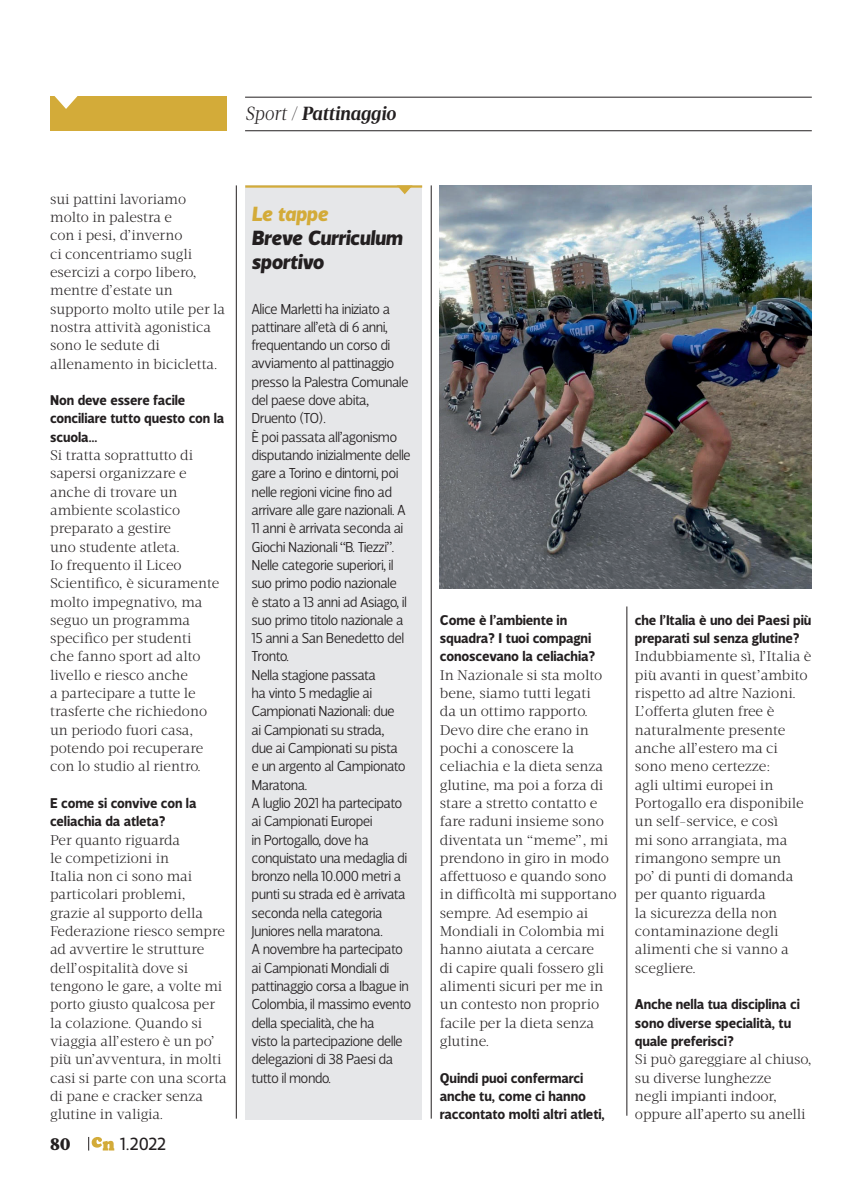
<style>
.page{position:relative;width:862px;height:1202px;background:#fff}
.page>*{position:absolute;margin:0;border:0;box-sizing:border-box;transform-origin:0 0}
.t1{font:italic 900 21px/24px "Velino Sans";letter-spacing:-.01em;color:#231f20}
.t2{font:italic 900 21px "Velino Sans";letter-spacing:-.01em;color:#d3ab39}
.t3{font:italic 700 19.5px "Velino Text";letter-spacing:-.01em;color:#231f20}
.t4{font:18px "Velino Sans";color:#231f20}
.t5{font:800 18px "Acta";color:#231f20}
.t6{font:300 14.7px/18.3px "Velino Sans";letter-spacing:-.04em;color:#231f20}
.t7{font:300 14.4px/18.3px "Velino Text";letter-spacing:-.005em;color:#231f20}
.t8{font:700 14.4px/18.3px "Velino Sans";letter-spacing:-.005em;color:#231f20}
.s1{font-weight:300}
</style>
<div class="page">
<hr style="left:245px;top:97px;width:566px;height:1px;background:#231f20">
<hr style="left:245px;top:130px;width:566px;height:1px;background:#231f20">
<div style="left:50px;top:97px;width:177px;height:34px;background:#d3ab39"></div>
<svg style="left:54px;top:96px;width:24px;height:13px"></svg>
<svg style="left:88px;top:1137px;width:26px;height:13px"></svg>
<hr style="left:626px;top:606px;width:1px;height:509px;background:#231f20">
<hr style="left:431px;top:185px;width:1px;height:933px;background:#231f20">
<hr style="left:236px;top:185px;width:1px;height:933px;background:#231f20">
<div style="left:245px;top:185px;width:177px;height:935px;background:#e6e7e9"></div>
<hr style="left:245px;top:185px;width:177px;height:3px;background:#d3ab39">
<svg style="left:397px;top:185px;width:15px;height:9px"></svg>
<img style="left:440px;top:185px;width:371px;height:403px">
<h2 class="t3" style="left:245px;top:102px;width:152px"><span class="s1">Sport /</span> Pattinaggio</h2>
<p class="t7" style="left:50px;top:190px;width:176px">sui pattini lavoriamo molto in palestra e<br>con i pesi, d’inverno<br>ci concentriamo sugli esercizi a corpo libero, mentre d’estate un supporto molto utile per la nostra attività agonistica sono le sedute di allenamento in bicicletta.</p>
<p class="t8" style="left:50px;top:391px;width:175px">Non deve essere facile conciliare tutto questo con la scuola…</p>
<p class="t7" style="left:50px;top:446px;width:171px">Si tratta soprattutto di sapersi organizzare e anche di trovare un ambiente scolastico preparato a gestire<br>uno studente atleta.<br>Io frequento il Liceo<br>Scientifico, è sicuramente molto impegnativo, ma seguo un programma specifico per studenti<br>che fanno sport ad alto livello e riesco anche<br>a partecipare a tutte le trasferte che richiedono un periodo fuori casa, potendo poi recuperare con lo studio al rientro.</p>
<p class="t8" style="left:50px;top:794px;width:148px">E come si convive con la celiachia da atleta?</p>
<p class="t7" style="left:50px;top:830px;width:178px">Per quanto riguarda<br>le competizioni in<br>Italia non ci sono mai particolari problemi, grazie al supporto della<br>Federazione riesco sempre ad avvertire le strutture dell’ospitalità dove si tengono le gare, a volte mi porto giusto qualcosa per la colazione. Quando si viaggia all’estero è un po’ più un’avventura, in molti casi si parte con una scorta di pane e cracker senza glutine in valigia.</p>
<p class="t5" style="left:50px;top:1133px;width:22px">80</p>
<p class="t4" style="left:120px;top:1133px;width:48px">1.2022</p>
<h1 class="t2" style="left:251px;top:201px;width:78px">Le tappe</h1>
<h1 class="t1" style="left:251px;top:226px;width:152px">Breve Curriculum sportivo</h1>
<p class="t6" style="left:251px;top:299px;width:161px">Alice Marletti ha iniziato a pattinare all’età di 6 anni, frequentando un corso di avviamento al pattinaggio presso la Palestra Comunale del paese dove abita,<br>Druento (TO).<br>È poi passata all’agonismo disputando inizialmente delle gare a Torino e dintorni, poi nelle regioni vicine fino ad arrivare alle gare nazionali. A<br>11 anni è arrivata seconda ai<br>Giochi Nazionali “B. Tiezzi”.<br>Nelle categorie superiori, il suo primo podio nazionale<br>è stato a 13 anni ad Asiago, il suo primo titolo nazionale a<br>15 anni a San Benedetto del<br>Tronto.<br>Nella stagione passata<br>ha vinto 5 medaglie ai<br>Campionati Nazionali: due<br>ai Campionati su strada,<br>due ai Campionati su pista<br>e un argento al Campionato<br>Maratona.<br>A luglio 2021 ha partecipato ai Campionati Europei<br>in Portogallo, dove ha conquistato una medaglia di bronzo nella 10.000 metri a punti su strada ed è arrivata seconda nella categoria<br>Juniores nella maratona.<br>A novembre ha partecipato ai Campionati Mondiali di pattinaggio corsa a Ibague in<br>Colombia, il massimo evento della specialità, che ha<br>visto la partecipazione delle delegazioni di 38 Paesi da tutto il mondo.</p>
<p class="t8" style="left:440px;top:611px;width:157px">Come è l’ambiente in squadra? I tuoi compagni conoscevano la celiachia?</p>
<p class="t7" style="left:440px;top:666px;width:178px">In Nazionale si sta molto bene, siamo tutti legati<br>da un ottimo rapporto.<br>Devo dire che erano in pochi a conoscere la celiachia e la dieta senza glutine, ma poi a forza di stare a stretto contatto e fare raduni insieme sono diventata un “meme”, mi prendono in giro in modo affettuoso e quando sono in difficoltà mi supportano sempre. Ad esempio ai<br>Mondiali in Colombia mi hanno aiutata a cercare<br>di capire quali fossero gli alimenti sicuri per me in un contesto non proprio facile per la dieta senza glutine.</p>
<p class="t8" style="left:440px;top:1068px;width:166px">Quindi puoi confermarci anche tu, come ci hanno raccontato molti altri atleti,</p>
<p class="t8" style="left:634px;top:611px;width:178px">che l’Italia è uno dei Paesi più preparati sul senza glutine?</p>
<p class="t7" style="left:634px;top:647px;width:178px">Indubbiamente sì, l’Italia è più avanti in quest’ambito rispetto ad altre Nazioni.<br>L’offerta gluten free è naturalmente presente anche all’estero ma ci sono meno certezze:<br>agli ultimi europei in<br>Portogallo era disponibile un self-service, e così<br>mi sono arrangiata, ma rimangono sempre un<br>po’ di punti di domanda per quanto riguarda<br>la sicurezza della non contaminazione degli alimenti che si vanno a scegliere.</p>
<p class="t8" style="left:634px;top:995px;width:166px">Anche nella tua disciplina ci sono diverse specialità, tu quale preferisci?</p>
<p class="t7" style="left:634px;top:1050px;width:178px">Si può gareggiare al chiuso, su diverse lunghezze<br>negli impianti indoor, oppure all’aperto su anelli</p>
</div>
